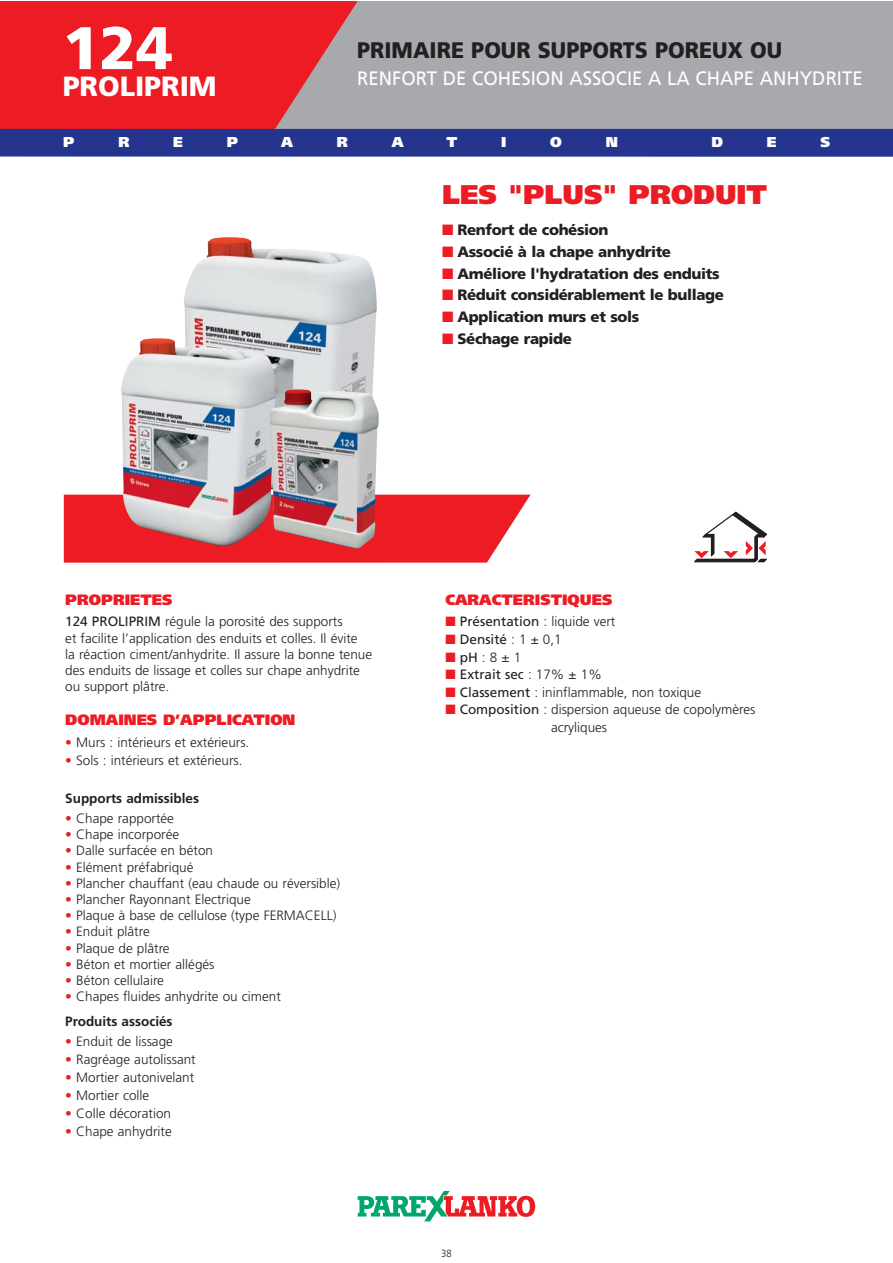
<style>
.page{position:relative;width:893px;height:1263px;background:#fff}
.page>*{position:absolute;margin:0;border:0;box-sizing:border-box;transform-origin:0 0}
.t1{font:900 60px "Frutiger";color:#fff}
.t2{font:900 27.75px "Frutiger";color:#fff}
.t3{font:900 27px "Frutiger";color:#ed1c24}
.t4{font:900 22.5px "Frutiger";color:#231f20;scale:.95 1}
.t5{font:19.5px "Frutiger";color:#fff;scale:.95 1}
.t6{font:900 15px "Frutiger";letter-spacing:-.025em;color:#231f20}
.t7{font:900 15px "Frutiger";color:#ed1c24}
.t8{font:900 14.25px "Frutiger";color:#fff}
.t9{font:300 13.5px/16.2px "Frutiger";color:#231f20}
.t10{font:13.5px "Frutiger";color:#231f20}
.t11{font:700 13.5px "Frutiger";color:#231f20}
.t12{font:300 10.5px "Frutiger";color:#231f20;scale:.9 1}
.s1{color:#ed1c24}
.s2{font-weight:400}
.s3{font-weight:700}
.s4{font-weight:300}
</style>
<div class="page">
<div style="left:0;top:1px;width:892px;height:143px;background:#a7a9ac"></div>
<svg style="left:64px;top:495px;width:467px;height:68px;background:#ee3138"></svg>
<svg style="left:358px;top:1191px;width:177px;height:30px"></svg>
<svg style="left:0;top:1px;width:366px;height:128px;background:#e32f36"></svg>
<div style="left:0;top:129px;width:892px;height:28px;background:#25358e"></div>
<svg style="left:694px;top:511px;width:74px;height:51px"></svg>
<img style="left:184px;top:237px;width:193px;height:152px">
<img style="left:121px;top:338px;width:154px;height:211px">
<img style="left:270px;top:389px;width:109px;height:160px">
<h1 class="t1" style="left:63px;top:24px;width:112px">124</h1>
<h2 class="t2" style="left:63px;top:75px;width:155px">PROLIPRIM</h2>
<h3 class="t4" style="left:357px;top:41px;width:449px">PRIMAIRE POUR SUPPORTS POREUX OU</h3>
<h3 class="t5" style="left:357px;top:70px;width:534px">RENFORT DE COHESION ASSOCIE A LA CHAPE ANHYDRITE</h3>
<p class="t8" style="left:63px;top:136px;width:13px">P</p>
<p class="t8" style="left:118px;top:136px;width:13px">R</p>
<p class="t8" style="left:173px;top:136px;width:11px">E</p>
<p class="t8" style="left:227px;top:136px;width:13px">P</p>
<p class="t8" style="left:281px;top:136px;width:13px">A</p>
<p class="t8" style="left:337px;top:136px;width:13px">R</p>
<p class="t8" style="left:392px;top:136px;width:13px">A</p>
<p class="t8" style="left:446px;top:136px;width:12px">T</p>
<p class="t8" style="left:501px;top:136px;width:7px">I</p>
<p class="t8" style="left:550px;top:136px;width:13px">O</p>
<p class="t8" style="left:606px;top:136px;width:14px">N</p>
<p class="t8" style="left:711px;top:136px;width:13px">D</p>
<p class="t8" style="left:767px;top:136px;width:11px">E</p>
<p class="t8" style="left:820px;top:136px;width:11px">S</p>
<h3 class="t3" style="left:442px;top:184px;width:326px">LES "PLUS" PRODUIT</h3>
<p class="t6" style="left:442px;top:223px;width:168px"><span class="s1">■</span> Renfort de cohésion</p>
<p class="t6" style="left:442px;top:245px;width:231px"><span class="s1">■</span> Associé à la chape anhydrite</p>
<p class="t6" style="left:442px;top:267px;width:279px"><span class="s1">■</span> Améliore l'hydratation des enduits</p>
<p class="t6" style="left:442px;top:289px;width:283px"><span class="s1">■</span> Réduit considérablement le bullage</p>
<p class="t6" style="left:442px;top:311px;width:199px"><span class="s1">■</span> Application murs et sols</p>
<p class="t6" style="left:442px;top:333px;width:131px"><span class="s1">■</span> Séchage rapide</p>
<p class="t7" style="left:65px;top:594px;width:109px">PROPRIETES</p>
<p class="t9" style="left:65px;top:614px;width:308px"><span class="s2">124 PROLIPRIM</span> régule la porosité des supports<br>et facilite l’application des enduits et colles. Il évite<br>la réaction ciment/anhydrite. Il assure la bonne tenue des enduits de lissage et colles sur chape anhydrite ou support plâtre.</p>
<p class="t7" style="left:65px;top:713px;width:232px">DOMAINES D’APPLICATION</p>
<p class="t9" style="left:65px;top:735px;width:186px"><span class="s1">•</span> Murs : intérieurs et extérieurs.</p>
<p class="t9" style="left:65px;top:753px;width:179px"><span class="s1">•</span> Sols : intérieurs et extérieurs.</p>
<p class="t11" style="left:65px;top:792px;width:135px">Supports admissibles</p>
<p class="t9" style="left:65px;top:811px;width:110px"><span class="s1">•</span> Chape rapportée</p>
<p class="t9" style="left:65px;top:827px;width:116px"><span class="s1">•</span> Chape incorporée</p>
<p class="t9" style="left:65px;top:844px;width:149px"><span class="s1">•</span> Dalle surfacée en béton</p>
<p class="t9" style="left:65px;top:860px;width:130px"><span class="s1">•</span> Elément préfabriqué</p>
<p class="t9" style="left:65px;top:876px;width:276px"><span class="s1">•</span> Plancher chauffant (eau chaude ou réversible)</p>
<p class="t9" style="left:65px;top:892px;width:187px"><span class="s1">•</span> Plancher Rayonnant Electrique</p>
<p class="t9" style="left:65px;top:908px;width:273px"><span class="s1">•</span> Plaque à base de cellulose (type FERMACELL)</p>
<p class="t9" style="left:65px;top:925px;width:86px"><span class="s1">•</span> Enduit plâtre</p>
<p class="t9" style="left:65px;top:941px;width:106px"><span class="s1">•</span> Plaque de plâtre</p>
<p class="t9" style="left:65px;top:957px;width:151px"><span class="s1">•</span> Béton et mortier allégés</p>
<p class="t9" style="left:65px;top:973px;width:100px"><span class="s1">•</span> Béton cellulaire</p>
<p class="t9" style="left:65px;top:985px;width:217px;line-height:24.8px"><span class="s1">•</span> Chapes fluides anhydrite ou ciment<br><span class="s3">Produits associés</span></p>
<p class="t9" style="left:65px;top:1035px;width:109px"><span class="s1">•</span> Enduit de lissage</p>
<p class="t9" style="left:65px;top:1053px;width:132px"><span class="s1">•</span> Ragréage autolissant</p>
<p class="t9" style="left:65px;top:1071px;width:130px"><span class="s1">•</span> Mortier autonivelant</p>
<p class="t9" style="left:65px;top:1089px;width:85px"><span class="s1">•</span> Mortier colle</p>
<p class="t9" style="left:65px;top:1107px;width:107px"><span class="s1">•</span> Colle décoration</p>
<p class="t9" style="left:65px;top:1125px;width:108px"><span class="s1">•</span> Chape anhydrite</p>
<p class="t7" style="left:445px;top:594px;width:168px">CARACTERISTIQUES</p>
<p class="t10" style="left:445px;top:616px;width:172px"><span class="s1">■</span> Présentation <span class="s4">: liquide vert</span></p>
<p class="t10" style="left:445px;top:634px;width:118px"><span class="s1">■</span> Densité <span class="s4">: 1 ± 0,1</span></p>
<p class="t9" style="left:445px;top:650px;width:77px"><span class="s1">■</span><span class="s2">pH</span>: 8 ±1</p>
<p class="t10" style="left:445px;top:669px;width:158px"><span class="s1">■</span> Extrait sec <span class="s4">: 17% ± 1%</span></p>
<p class="t9" style="left:445px;top:685px;width:257px"><span class="s1">■</span> <span class="s2">Classement</span> : ininflammable, non toxique</p>
<p class="t9" style="left:551px;top:702px;width:206px;line-height:17.7px;text-indent:-106px"><span class="s1">■</span> <span class="s2">Composition</span> : dispersion aqueuse de copolymères acryliques</p>
<p class="t12" style="left:441px;top:1248px;width:13px">38</p>
</div>
